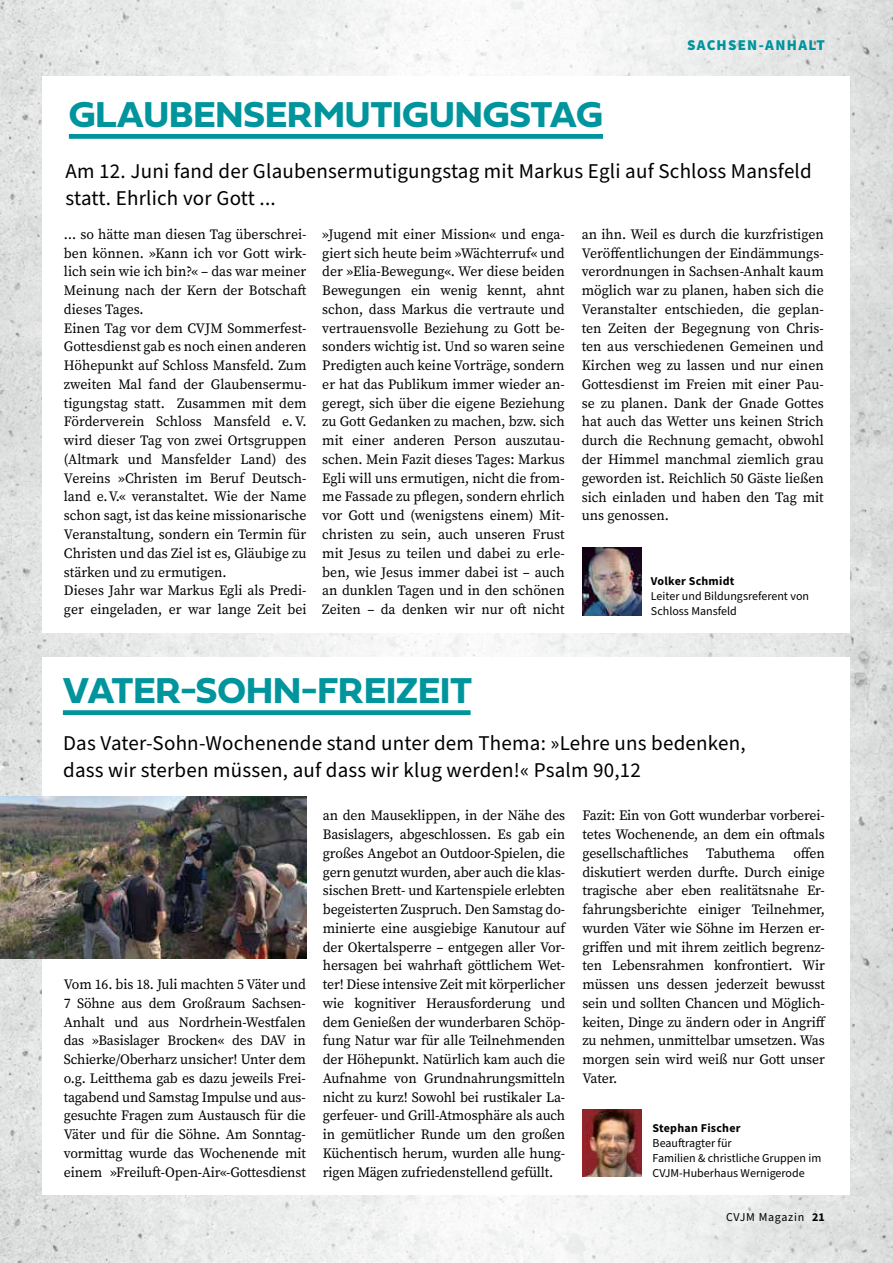
<style>
.page{position:relative;width:893px;height:1263px;background:#fff}
.page>*{position:absolute;margin:0;border:0;box-sizing:border-box;transform-origin:0 0}
.t1{font:37.5px "Fieldwork Geo Bold";color:#00949c}
.t2{font:21px/27px "Source Sans Pro";letter-spacing:.01em;color:#000}
.t3{font:900 15px "Source Sans Pro";letter-spacing:.08em;color:#00949c}
.t4{font:14.25px/18.8px "Source Serif Pro";color:#000;text-align:justify}
.t5{font:12px/15px "Source Sans Pro";color:#000}
.t6{font:700 12px "Source Sans Pro";letter-spacing:.02em;color:#000}
.t7{font:12px "Source Sans Pro";letter-spacing:.06em;color:#000}
.s1{font-weight:700}
</style>
<div class="page">
<img style="left:0;top:0;width:893px;height:1263px">
<div style="left:43px;top:77px;width:807px;height:556px;background:#fff"></div>
<div style="left:43px;top:657px;width:807px;height:538px;background:#fff"></div>
<img style="left:583px;top:548px;width:59px;height:67px">
<div style="left:69px;top:134px;width:534px;height:5px;background:#00949c"></div>
<img style="left:583px;top:1109px;width:59px;height:68px">
<div style="left:63px;top:710px;width:408px;height:5px;background:#00949c"></div>
<img style="left:0;top:797px;width:306px;height:162px">
<hr style="left:0;top:221px;width:1px;height:237px;background:#000;opacity:.2">
<p class="t3" style="left:687px;top:34px;width:139px">SACHSEN-ANHALT</p>
<h1 class="t1" style="left:69px;top:85px;width:536px">GLAUBENSERMUTIGUNGSTAG</h1>
<h2 class="t2" style="left:66px;top:158px;width:748px">Am 12. Juni fand der Glaubensermutigungstag mit Markus Egli auf Schloss Mansfeld statt. Ehrlich vor Gott ...</h2>
<p class="t4" style="left:64px;top:225px;width:244px;text-align:left">… so hätte man diesen Tag überschrei&shy;ben können. »Kann ich vor Gott wirk&shy;lich sein wie ich bin?« – das war meiner Meinung nach der Kern der Botschaft dieses Tages.<br>Einen Tag vor dem CVJM Sommerfest-Gottesdienst gab es noch einen anderen Höhepunkt auf Schloss Mansfeld. Zum zweiten Mal fand der Glaubensermu&shy;tigungstag statt. Zusammen mit dem Förderverein Schloss Mansfeld e. V. wird dieser Tag von zwei Ortsgruppen (Altmark und Mansfelder Land) des Vereins »Christen im Beruf Deutsch&shy;land e. V.« veranstaltet. Wie der Name schon sagt, ist das keine missionarische Veranstaltung, sondern ein Termin für Christen und das Ziel ist es, Gläubige zu stärken und zu ermutigen.<br>Dieses Jahr war Markus Egli als Predi&shy;ger eingeladen, er war lange Zeit bei</p>
<p class="t4" style="left:322px;top:225px;width:244px">»Jugend mit einer Mission« und enga&shy;giert sich heute beim »Wächterruf« und der »Elia-Bewegung«. Wer diese beiden Bewegungen ein wenig kennt, ahnt schon, dass Markus die vertraute und vertrauensvolle Beziehung zu Gott be&shy;sonders wichtig ist. Und so waren seine Predigten auch keine Vorträge, sondern er hat das Publikum immer wieder an&shy;geregt, sich über die eigene Beziehung zu Gott Gedanken zu machen, bzw. sich mit einer anderen Person auszutau&shy;schen. Mein Fazit dieses Tages: Markus Egli will uns ermutigen, nicht die from&shy;me Fassade zu pflegen, sondern ehrlich vor Gott und (wenigstens einem) Mit&shy;christen zu sein, auch unseren Frust mit Jesus zu teilen und dabei zu erle&shy;ben, wie Jesus immer dabei ist – auch an dunklen Tagen und in den schönen Zeiten – da denken wir nur oft nicht</p>
<p class="t4" style="left:582px;top:225px;width:244px">an ihn. Weil es durch die kurzfristigen Veröffentlichungen der Eindämmungs&shy;verordnungen in Sachsen-Anhalt kaum möglich war zu planen, haben sich die Veranstalter entschieden, die geplan&shy;ten Zeiten der Begegnung von Chris&shy;ten aus verschiedenen Gemeinen und Kirchen weg zu lassen und nur einen Gottesdienst im Freien mit einer Pau&shy;se zu planen. Dank der Gnade Gottes hat auch das Wetter uns keinen Strich durch die Rechnung gemacht, obwohl der Himmel manchmal ziemlich grau geworden ist. Reichlich 50 Gäste ließen sich einladen und haben den Tag mit uns genossen.</p>
<p class="t6" style="left:651px;top:573px;width:85px">Volker Schmidt</p>
<p class="t5" style="left:651px;top:589px;width:160px">Leiter und Bildungsreferent von<br>Schloss Mansfeld</p>
<h1 class="t1" style="left:63px;top:661px;width:410px">VATER-SOHN-FREIZEIT</h1>
<h2 class="t2" style="left:63px;top:731px;width:684px">Das Vater-Sohn-Wochenende stand unter dem Thema: »Lehre uns bedenken, dass wir sterben müssen, auf dass wir klug werden!« Psalm 90,12</h2>
<p class="t4" style="left:64px;top:975px;width:244px">Vom 16. bis 18. Juli machten 5 Väter und 7 Söhne aus dem Großraum Sachsen-Anhalt und aus Nordrhein-Westfalen das »Basislager Brocken« des DAV in Schierke/Oberharz unsicher! Unter dem o.g. Leitthema gab es dazu jeweils Frei&shy;tagabend und Samstag Impulse und aus&shy;gesuchte Fragen zum Austausch für die Väter und für die Söhne. Am Sonntag&shy;vormittag wurde das Wochenende mit einem »Freiluft-Open-Air«-Gottesdienst</p>
<p class="t4" style="left:323px;top:806px;width:244px">an den Mauseklippen, in der Nähe des Basislagers, abgeschlossen. Es gab ein großes Angebot an Outdoor-Spielen, die gern genutzt wurden, aber auch die klas&shy;sischen Brett- und Kartenspiele erlebten begeisterten Zuspruch. Den Samstag do&shy;minierte eine ausgiebige Kanutour auf der Okertalsperre – entgegen aller Vor&shy;hersagen bei wahrhaft göttlichem Wet&shy;ter! Diese intensive Zeit mit körperlicher wie kognitiver Herausforderung und dem Genießen der wunderbaren Schöp&shy;fung Natur war für alle Teilnehmenden der Höhepunkt. Natürlich kam auch die Aufnahme von Grundnahrungsmitteln nicht zu kurz! Sowohl bei rustikaler La&shy;gerfeuer- und Grill-Atmosphäre als auch in gemütlicher Runde um den großen Küchentisch herum, wurden alle hung&shy;rigen Mägen zufriedenstellend gefüllt.</p>
<p class="t4" style="left:582px;top:806px;width:244px">Fazit: Ein von Gott wunderbar vorberei&shy;tetes Wochenende, an dem ein oftmals gesellschaftliches</p>
<p class="t4" style="left:582px;top:844px;width:245px;text-indent:211px">offen diskutiert werden durfte. Durch einige tragische aber eben realitätsnahe Er&shy;fahrungsberichte einiger Teilnehmer, wurden Väter wie Söhne im Herzen er&shy;griffen und mit ihrem zeitlich begrenz&shy;ten Lebensrahmen konfrontiert. Wir müssen uns dessen jederzeit bewusst sein und sollten Chancen und Möglich&shy;keiten, Dinge zu ändern oder in Angriff zu nehmen, unmittelbar umsetzen. Was morgen sein wird weiß nur Gott unser Vater.</p>
<p class="t4" style="left:706px;top:844px;width:70px">Tabuthema</p>
<p class="t6" style="left:653px;top:1120px;width:89px">Stephan Fischer</p>
<p class="t5" style="left:653px;top:1136px;width:170px">Beauftragter für<br>Familien &amp; christliche Gruppen im<br>CVJM-Huberhaus Wernigerode</p>
<p class="t7" style="left:726px;top:1209px;width:100px">CVJM Magazin <span class="s1">21</span></p>
</div>
